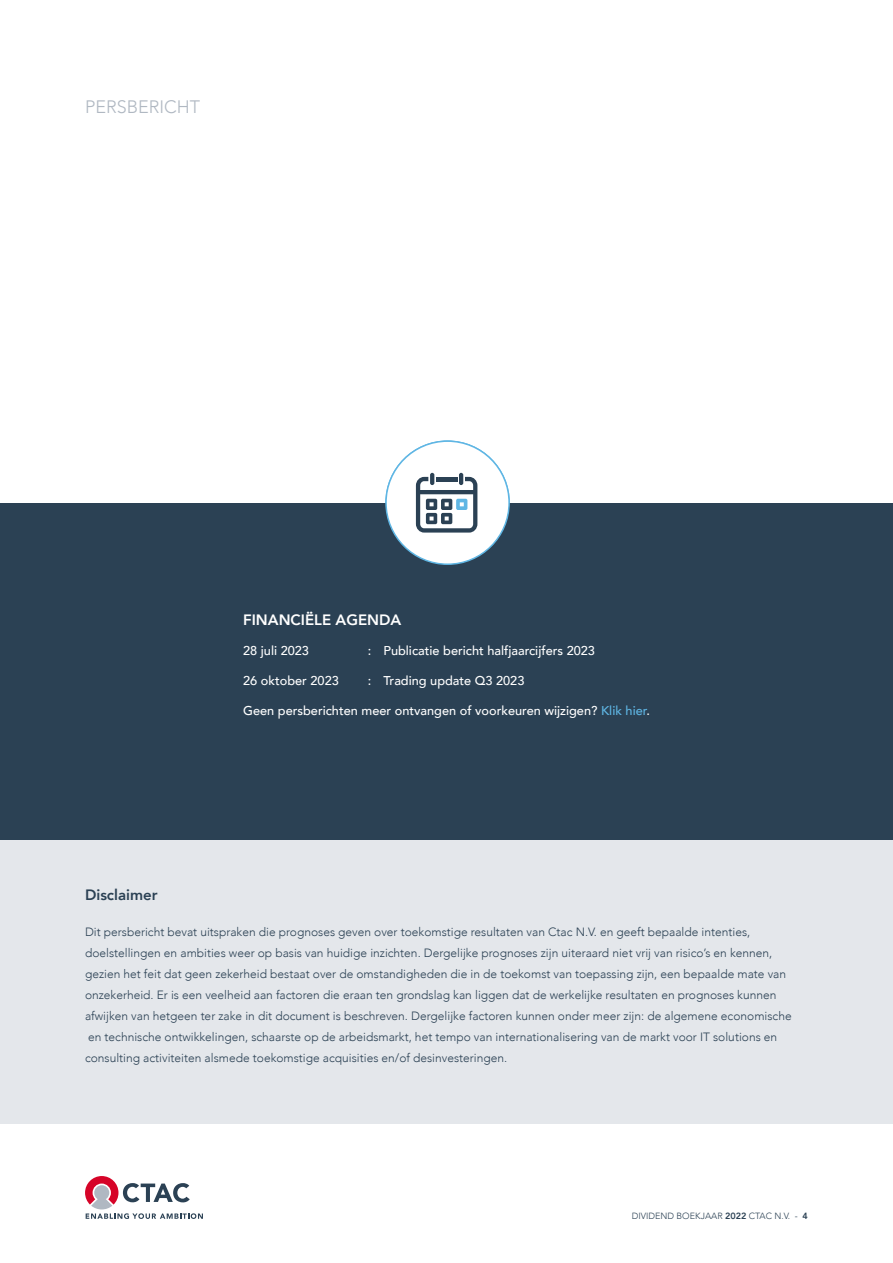
<style>
.page{position:relative;width:893px;height:1263px;background:#fff}
.page>*{position:absolute;margin:0;border:0;box-sizing:border-box;transform-origin:0 0}
.t1{font:300 18px "Avenir";color:#b0b8c2}
.tussenkopje_2_grijs{font:800 15px "Avenir";color:#fff}
.Tussenkop_lichtblauw{font:800 15px "Avenir";color:#2b4154}
.tussenkopje_2_grijs-2{font:500 12.75px "Avenir";color:#fff}
.body{font:300 12px "Avenir";color:#2b4154}
.t2{font:300 9px "Avenir";color:#2b4154}
.s1{color:#5fb6e4}
.s2{font-weight:800}
</style>
<div class="page">
<div style="left:0;top:839px;width:893px;height:285px;background:#e4e7eb"></div>
<div style="left:0;top:503px;width:893px;height:336px;background:#2b4154"></div>
<div style="left:386px;top:441px;width:123px;height:123px;background:#fff;border-radius:50%"></div>
<hr style="left:459px;top:473px;width:4px;height:12px;background:#2b4154;border-radius:2px">
<svg style="left:430px;top:473px;width:4px;height:12px"></svg>
<svg style="left:416px;top:477px;width:61px;height:56px"></svg>
<svg style="left:85px;top:1176px;width:118px;height:43px"></svg>
<h1 class="t1" style="left:85px;top:96px;width:117px">PERSBERICHT</h1>
<p class="tussenkopje_2_grijs" style="left:243px;top:608px;width:160px">FINANCIËLE AGENDA</p>
<p class="tussenkopje_2_grijs-2" style="left:243px;top:639px;width:67px">28 juli 2023</p>
<p class="tussenkopje_2_grijs-2" style="left:368px;top:639px;width:229px">: Publicatie bericht halfjaarcijfers 2023</p>
<p class="tussenkopje_2_grijs-2" style="left:243px;top:669px;width:97px">26 oktober 2023</p>
<p class="tussenkopje_2_grijs-2" style="left:368px;top:669px;width:158px">: Trading update Q3 2023</p>
<p class="tussenkopje_2_grijs-2" style="left:243px;top:699px;width:408px">Geen persberichten meer ontvangen of voorkeuren wijzigen? <span class="s1">Klik hier</span>.</p>
<p class="Tussenkop_lichtblauw" style="left:85px;top:883px;width:74px">Disclaimer</p>
<p class="body" style="left:85px;top:924px;width:667px">Dit persbericht bevat uitspraken die prognoses geven over toekomstige resultaten van Ctac N.V. en geeft bepaalde intenties,</p>
<p class="body" style="left:85px;top:945px;width:689px">doelstellingen en ambities weer op basis van huidige inzichten. Dergelijke prognoses zijn uiteraard niet vrij van risico’s en kennen,</p>
<p class="body" style="left:85px;top:966px;width:703px">gezien het feit dat geen zekerheid bestaat over de omstandigheden die in de toekomst van toepassing zijn, een bepaalde mate van</p>
<p class="body" style="left:85px;top:987px;width:693px">onzekerheid. Er is een veelheid aan factoren die eraan ten grondslag kan liggen dat de werkelijke resultaten en prognoses kunnen</p>
<p class="body" style="left:85px;top:1008px;width:708px">afwijken van hetgeen ter zake in dit document is beschreven. Dergelijke factoren kunnen onder meer zijn: de algemene economische</p>
<p class="body" style="left:88px;top:1029px;width:691px">en technische ontwikkelingen, schaarste op de arbeidsmarkt, het tempo van internationalisering van de markt voor IT solutions en</p>
<p class="body" style="left:85px;top:1050px;width:424px">consulting activiteiten alsmede toekomstige acquisities en/of desinvesteringen.</p>
<p class="t2" style="left:632px;top:1210px;width:177px">DIVIDEND BOEKJAAR <span class="s2">2022</span> CTAC N.V. - <span class="s2">4</span></p>
</div>
